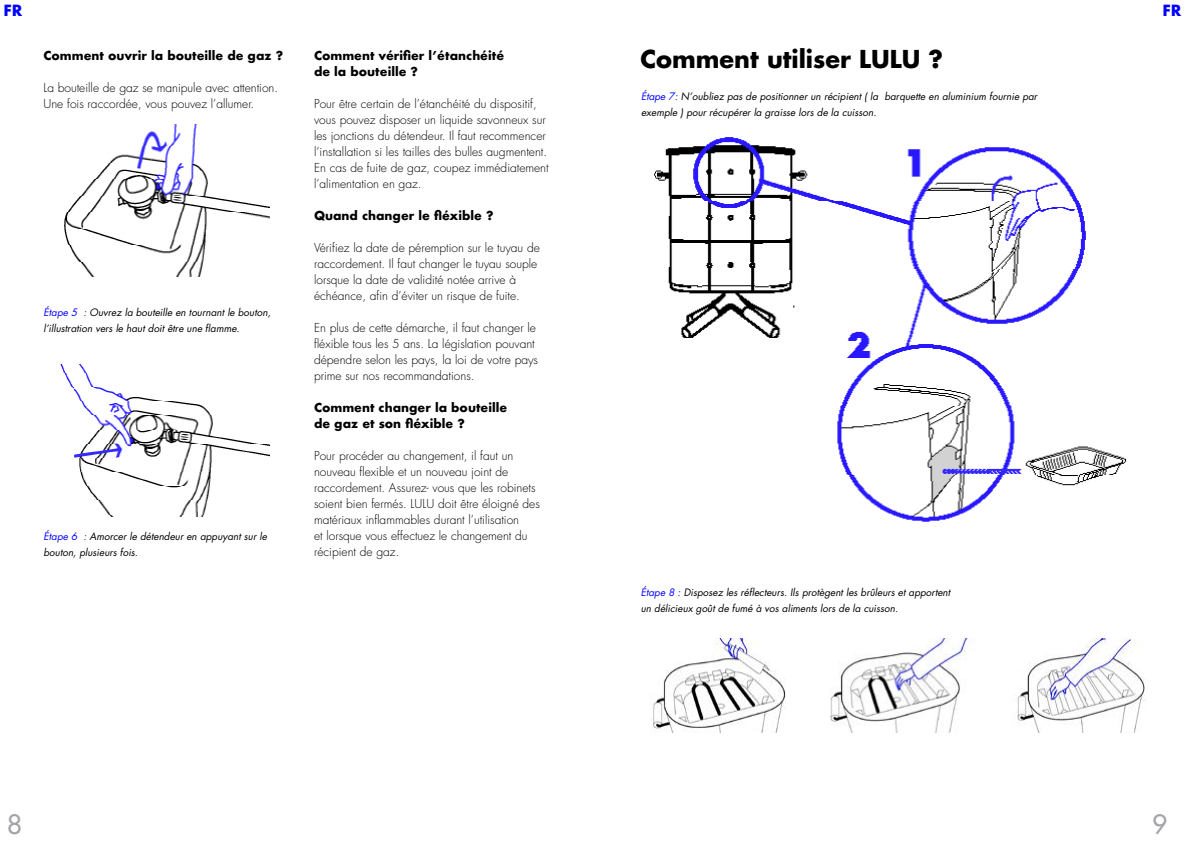
<style>
.page{position:relative;width:1191px;height:842px;background:#fff}
.page>*{position:absolute;margin:0;border:0;box-sizing:border-box;transform-origin:0 0}
.t1{font:500 26px "Futura Std";color:#a4a5a8}
.t2{font:700 24px "Futura Std";color:#000}
.t3{font:700 15px "Futura";color:#00f}
.t4{font:300 12px/16px "Futura Std";color:#000}
.t5{font:700 12px/16px "Futura";color:#000}
.t6{font:italic 10px/16px "Futura Std";color:#000}
.s1{color:#00f}
</style>
<div class="page">
<img style="left:64px;top:125px;width:206px;height:152px">
<img style="left:60px;top:365px;width:210px;height:152px">
<img style="left:651px;top:638px;width:135px;height:94px">
<img style="left:830px;top:638px;width:144px;height:94px">
<img style="left:1017px;top:638px;width:129px;height:94px">
<img style="left:654px;top:137px;width:473px;height:385px">
<p class="t3" style="left:4px;top:-1px;width:20px">FR</p>
<p class="t5" style="left:43px;top:47px;width:241px">Comment ouvrir la bouteille de gaz ?</p>
<p class="t4" style="left:43px;top:80px;width:236px">La bouteille de gaz se manipule avec attention.<br>Une fois raccordée, vous pouvez l’allumer.</p>
<p class="t6" style="left:43px;top:304px;width:229px"><span class="s1">Étape 5 :</span> Ouvrez la bouteille en tournant le bouton, l’illustration vers le haut doit être une flamme.</p>
<p class="t6" style="left:43px;top:528px;width:225px"><span class="s1">Étape 6 :</span> Amorcer le détendeur en appuyant sur le bouton, plusieurs fois.</p>
<p class="t5" style="left:314px;top:47px;width:191px">Comment vérifier l’étanchéité de la bouteille ?</p>
<p class="t4" style="left:314px;top:96px;width:236px">Pour être certain de l’étanchéité du dispositif, vous pouvez disposer un liquide savonneux sur les jonctions du détendeur. Il faut recommencer l’installation si les tailles des bulles augmentent.<br>En cas de fuite de gaz, coupez immédiatement l’alimentation en gaz.</p>
<p class="t5" style="left:314px;top:207px;width:181px">Quand changer le fléxible ?</p>
<p class="t4" style="left:314px;top:240px;width:227px">Vérifiez la date de péremption sur le tuyau de raccordement. Il faut changer le tuyau souple lorsque la date de validité notée arrive à échéance, afin d’éviter un risque de fuite.</p>
<p class="t4" style="left:314px;top:320px;width:226px">En plus de cette démarche, il faut changer le fléxible tous les 5 ans. La législation pouvant dépendre selon les pays, la loi de votre pays prime sur nos recommandations.</p>
<p class="t5" style="left:314px;top:399px;width:195px">Comment changer la bouteille de gaz et son fléxible ?</p>
<p class="t4" style="left:314px;top:448px;width:227px">Pour procéder au changement, il faut un nouveau flexible et un nouveau joint de raccordement. Assurez- vous que les robinets soient bien fermés. LULU doit être éloigné des matériaux inflammables durant l’utilisation<br>et lorsque vous effectuez le changement du récipient de gaz.</p>
<h1 class="t1" style="left:7px;top:808px;width:17px">8</h1>
<h2 class="t2" style="left:640px;top:43px;width:304px">Comment utiliser LULU ?</h2>
<p class="t6" style="left:641px;top:88px;width:398px"><span class="s1">Étape 7:</span> N’oubliez pas de positionner un récipient ( la barquette en aluminium fournie par exemple ) pour récupérer la graisse lors de la cuisson.</p>
<p class="t6" style="left:641px;top:584px;width:311px"><span class="s1">Étape 8 :</span> Disposez les réflecteurs. Ils protègent les brûleurs et apportent un délicieux goût de fumé à vos aliments lors de la cuisson.</p>
<p class="t3" style="left:1162px;top:-1px;width:20px">FR</p>
<h1 class="t1" style="left:1152px;top:808px;width:17px">9</h1>
</div>
